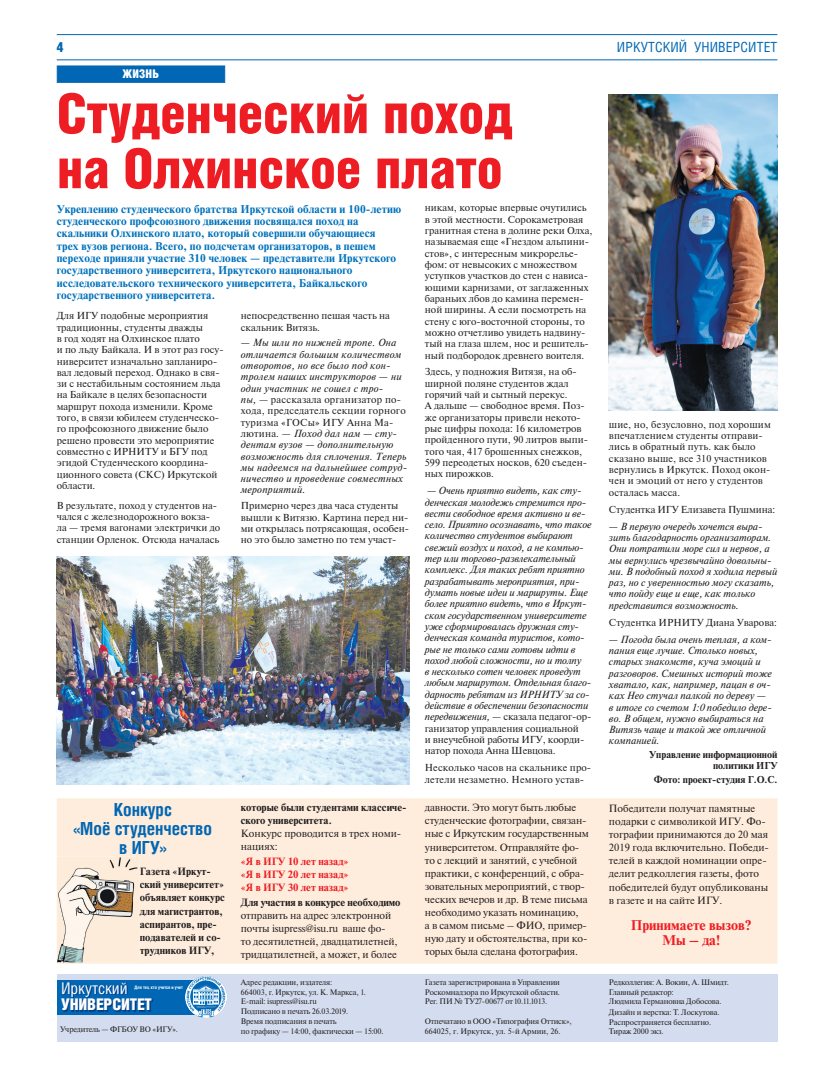
<style>
.page{position:relative;width:820px;height:1078px;background:#fff}
.page>*{position:absolute;margin:0;border:0;box-sizing:border-box;transform-origin:0 0}
.t1{font:900 55px/55px "Helios Cond";letter-spacing:-.01em;color:#ee1d23}
.t2{font:700 18px/19px "Helios Cond";color:#0166b3;text-align:center}
.t3{font:900 16.1px "Helios Cond";letter-spacing:-.01em;color:#fff}
.t4{font:16.1px "Helios Cond";letter-spacing:-.01em;color:#fff}
.t5{font:700 14px/15px "Newton";color:#ee1d23;text-align:center}
.t6{font:14px "Helios Cond";letter-spacing:.01em;color:#0166b3}
.t7{font:900 14px "Helios Cond";color:#0166b3}
.t8{font:900 12px "Helios Cond";letter-spacing:.01em;color:#fff}
.t9{font:700 11.2px/12.3px "Newton";letter-spacing:.01em;color:#0072bc}
.t10{font:10.5px/13.1px "Newton";letter-spacing:-.01em;color:#231f20}
.t11{font:700 10.5px/13.1px "Newton";color:#231f20}
.t12{font:700 10.5px/13.1px "Newton";color:#ee1d23;text-align:justify}
.t13{font:italic 10.3px/11.3px "Newton";color:#231f20}
.t14{font:italic 10.3px/11.3px "Newton";letter-spacing:.02em;color:#231f20}
.t15{font:10.1px/11.3px "Newton";color:#231f20}
.t16{font:10.1px/11.3px "Newton";letter-spacing:.02em;color:#231f20}
.t17{font:700 10px/11px "Newton";color:#231f20;text-align:right}
.t18{font:8px/9.8px "Newton";letter-spacing:-.02em;color:#231f20}
.t19{font:700 4.6px "Helios Cond";color:#fff}
.s1{font-style:italic;font-size:10.3px}
.s2{font-style:normal;font-size:10.1px}
.s3{font-size:10.1px}
.s4{font-style:italic}
</style>
<div class="page">
<div style="left:57px;top:65px;width:168px;height:18px;background:#0166b3;border:1px solid #0166b3"></div>
<hr style="left:57px;top:34px;width:720px;height:1px;background:#0166b3">
<div style="left:57px;top:798px;width:720px;height:165px;background:#feeddc"></div>
<div style="left:140px;top:881px;width:84px;height:9px;background:#feeddc"></div>
<div style="left:140px;top:893px;width:85px;height:10px;background:#feeddc"></div>
<div style="left:140px;top:909px;width:83px;height:7px;background:#feeddc"></div>
<div style="left:140px;top:922px;width:76px;height:7px;background:#feeddc"></div>
<div style="left:140px;top:933px;width:80px;height:8px;background:#feeddc"></div>
<div style="left:140px;top:946px;width:74px;height:9px;background:#feeddc"></div>
<div style="left:57px;top:973px;width:720px;height:67px;background:#d4ddef"></div>
<div style="left:57px;top:979px;width:148px;height:35px;background:#0166b3"></div>
<img style="left:194px;top:976px;width:33px;height:41px">
<img style="left:185px;top:979px;width:21px;height:35px">
<img style="left:62px;top:982px;width:91px;height:28px">
<hr style="left:57px;top:59px;width:720px;height:1px;background:#0166b3">
<img style="left:57px;top:556px;width:352px;height:228px">
<img style="left:608px;top:94px;width:169px;height:316px">
<img style="left:57px;top:856px;width:83px;height:106px">
<h3 class="t7" style="left:57px;top:39px;width:8px">4</h3>
<h3 class="t6" style="left:616px;top:39px;width:162px">ИРКУТСКИЙ УНИВЕРСИТЕТ</h3>
<p class="t8" style="left:122px;top:67px;width:38px">ЖИЗНЬ</p>
<h1 class="t1" style="left:57px;top:86px;width:457px">Cтуденческий поход на Олхинское плато</h1>
<p class="t9" style="left:57px;top:203px;width:346px">Укреплению студенческого братства Иркутской области и 100-летию студенческого профсоюзного движения посвящался поход на скальники Олхинского плато, который совершили обучающиеся<br>трех вузов региона. Всего, по подсчетам организаторов, в пешем переходе приняли участие 310 человек — представители Иркутского государственного университета, Иркутского национального исследовательского технического университета, Байкальского государственного университета.</p>
<p class="t15" style="left:241px;top:310px;width:151px">непосредственно пешая часть на скальник Витязь.</p>
<p class="t14" style="left:241px;top:337px;width:162px">— Мы шли по нижней тропе. Она отличается большим количеством отворотов, но все было под кон&shy;тролем наших инструкторов — ни один участник не сошел с тро-</p>
<p class="t16" style="left:241px;top:393px;width:166px"><span class="s1">пы,</span> — рассказала организатор по&shy;хода, председатель секции горного туризма «ГОСы» ИГУ Анна Ма-</p>
<p class="t14" style="left:241px;top:427px;width:168px"><span class="s2">лютина.</span> <span class="s3">—</span> Поход дал нам — сту&shy;дентам вузов — дополнительную возможность для сплочения. Теперь мы надеемся на дальнейшее сотруд&shy;ничество и проведение совместных мероприятий.</p>
<p class="t15" style="left:241px;top:499px;width:170px">Примерно через два часа студенты вышли к Витязю. Картина перед ни&shy;ми открылась потрясающая, особен&shy;но это было заметно по тем участ-</p>
<p class="t15" style="left:424px;top:202px;width:169px">никам, которые впервые очутились в этой местности. Сорокаметровая гранитная стена в долине реки Олха, называемая еще «Гнездом альпини&shy;стов», с интересным микрорелье&shy;фом: от невысоких с множеством уступков участков до стен с нависа&shy;ющими карнизами, от заглаженных бараньих лбов до камина перемен&shy;ной ширины. А если посмотреть на стену с юго-восточной стороны, то можно отчетливо увидеть надвину&shy;тый на глаза шлем, нос и решитель&shy;ный подбородок древнего воителя.</p>
<p class="t15" style="left:424px;top:366px;width:165px">Здесь, у подножия Витязя, на об&shy;ширной поляне студентов ждал горячий чай и сытный перекус.<br>А дальше — свободное время. Поз&shy;же организаторы привели некото&shy;рые цифры похода: 16 километров пройденного пути, 90 литров выпи&shy;того чая, 417 брошенных снежков,<br>599 переодетых носков, 620 съеден&shy;ных пирожков.</p>
<p class="t13" style="left:424px;top:485px;width:168px">— Очень приятно видеть, как сту&shy;денческая молодежь стремится про&shy;вести свободное время активно и ве&shy;село. Приятно осознавать, что такое количество студентов выбирают свежий воздух и поход, а не компью&shy;тер или торгово-развлекательный комплекс. Для таких ребят приятно разрабатывать мероприятия, при&shy;думать новые идеи и маршруты. Еще более приятно видеть, что в Иркут&shy;ском государственном университете уже сформировалась дружная сту&shy;денческая команда туристов, кото&shy;рые не только сами готовы идти в поход любой сложности, но и толпу<br>в несколько сотен человек проведут любым маршрутом. Отдельная благо&shy;дарность ребятам из ИРНИТУ за со&shy;действие в обеспечении безопасности</p>
<p class="t15" style="left:424px;top:710px;width:168px"><span class="s1">передвижения,</span> <span class="s4">—</span> сказала педагог-ор&shy;ганизатор управления социальной<br>и внеучебной работы ИГУ, коорди&shy;натор похода Анна Шевцова.</p>
<p class="t15" style="left:424px;top:761px;width:168px">Несколько часов на скальнике про&shy;летели незаметно. Немного устав-</p>
<p class="t15" style="left:57px;top:310px;width:168px">Для ИГУ подобные мероприятия традиционны, студенты дважды<br>в год ходят на Олхинское плато<br>и по льду Байкала. И в этот раз госу&shy;ниверситет изначально запланиро&shy;вал ледовый переход. Однако в свя&shy;зи с нестабильным состоянием льда на Байкале в целях безопасности маршрут похода изменили. Кроме того, в связи юбилеем студенческо&shy;го профсоюзного движение было решено провести это мероприятие совместно с ИРНИТУ и БГУ под эгидой Студенческого координа&shy;ционного совета (СКС) Иркутской области.</p>
<p class="t15" style="left:57px;top:499px;width:165px">В результате, поход у студентов на&shy;чался с железнодорожного вокза&shy;ла — тремя вагонами электрички до станции Орленок. Отсюда началась</p>
<p class="t15" style="left:608px;top:418px;width:163px">шие, но, безусловно, под хорошим впечатлением студенты отправи&shy;лись в обратный путь. как было сказано выше, все 310 участников вернулись в Иркутск. Поход окон&shy;чен и эмоций от него у студентов осталась масса.</p>
<p class="t15" style="left:608px;top:503px;width:168px">Студентка ИГУ Елизавета Пушмина:</p>
<p class="t13" style="left:608px;top:520px;width:170px">— В первую очередь хочется выра&shy;зить благодарность организаторам.<br>Они потратили море сил и нервов, а мы вернулись чрезвычайно довольны&shy;ми. В подобный поход я ходила первый раз, но с уверенностью могу сказать, что пойду еще и еще, как только представится возможность.</p>
<p class="t15" style="left:608px;top:616px;width:169px">Студентка ИРНИТУ Диана Уварова:</p>
<p class="t13" style="left:608px;top:633px;width:164px">— Погода была очень теплая, а ком&shy;пания еще лучше. Столько новых, старых знакомств, куча эмоций и разговоров. Смешных историй тоже хватало, как, например, пацан в оч&shy;ках Нео стучал палкой по дереву — в итоге со счетом 1:0 победило дере&shy;во. В общем, нужно выбираться на<br>Витязь чаще и такой же отличной компанией.</p>
<p class="t17" style="left:649px;top:749px;width:130px">Управление информационной политики ИГУ</p>
<p class="t17" style="left:653px;top:774px;width:125px">Фото: проект-студия Г.О.С.</p>
<h2 class="t2" style="left:73px;top:799px;width:140px">Конкурс<br>«Моё студенчество в ИГУ»</h2>
<p class="t11" style="left:140px;top:865px;width:87px">Газета «Иркут&shy;ский университет» объявляет конкурс для магистрантов, аспирантов, пре&shy;подавателей и со&shy;трудников ИГУ,</p>
<h3 class="t4" style="left:61px;top:977px;width:68px">Иркутский</h3>
<h3 class="t3" style="left:61px;top:993px;width:92px">УНИВЕРСИТЕТ</h3>
<p class="t19" style="left:134px;top:983px;width:50px">Для тех, кто учится и учит</p>
<p class="t18" style="left:60px;top:1023px;width:119px">Учредитель — ФГБОУ ВО «ИГУ».</p>
<p class="t11" style="left:241px;top:800px;width:167px">которые были студентами классиче&shy;ского университета.</p>
<p class="t10" style="left:241px;top:826px;width:162px">Конкурс проводится в трех номи&shy;нациях:</p>
<p class="t12" style="left:241px;top:854px;width:109px">«Я в ИГУ 10 лет назад» «Я в ИГУ 20 лет назад» «Я в ИГУ 30 лет назад»</p>
<p class="t11" style="left:241px;top:895px;width:161px">Для участия в конкурсе необходимо</p>
<p class="t10" style="left:241px;top:908px;width:158px">отправить на адрес электронной почты isupress@isu.ru ваше фо&shy;то десятилетней, двадцатилетней, тридцатилетней, а может, и более</p>
<p class="t10" style="left:424px;top:800px;width:165px">давности. Это могут быть любые студенческие фотографии, связан&shy;ные с Иркутским государственным университетом. Отправляйте фо&shy;то с лекций и занятий, с учебной практики, с конференций, с обра&shy;зовательных мероприятий, с твор&shy;ческих вечеров и др. В теме письма необходимо указать номинацию,<br>а в самом письме – ФИО, пример&shy;ную дату и обстоятельства, при ко&shy;торых была сделана фотография.</p>
<p class="t10" style="left:608px;top:801px;width:161px">Победители получат памятные подарки с символикой ИГУ. Фо&shy;тографии принимаются до 20 мая<br>2019 года включительно. Победи&shy;телей в каждой номинации опре&shy;делит редколлегия газеты, фото победителей будут опубликованы в газете и на сайте ИГУ.</p>
<h3 class="t5" style="left:630px;top:917px;width:122px">Принимаете вызов?<br>Мы – да!</h3>
<p class="t18" style="left:241px;top:976px;width:144px">Адрес редакции, издателя:<br>664003, г. Иркутск, ул. К. Маркса, 1.<br>E-mail: isupress@isu.ru<br>Подписано в печать 26.03.2019.<br>Время подписания в печать<br>по графику — 15:00, фактически — 16:00.</p>
<p class="t18" style="left:424px;top:976px;width:137px;text-align:justify">Газета зарегистрирована в Управлении Роскомнадзора по Иркутской области.<br>Рег. ПИ № ТУ38-00788 от 20.11.2014.</p>
<p class="t18" style="left:424px;top:1015px;width:149px">Отпечатано в ООО «Типография Оттиск»,<br>664025, г. Иркутск, ул. 5-й Армии, 26.</p>
<p class="t18" style="left:608px;top:976px;width:121px;line-height:10.5px">Редколлегия: А. Вокин, А. Шмидт.<br>Главный редактор:</p>
<p class="t18" style="left:608px;top:995px;width:114px;line-height:10.5px">Людмила Германовна Добосова.<br>Дизайн и верстка: Т. Лоскутова.<br>Распространяется бесплатно.</p>
<p class="t18" style="left:608px;top:1026px;width:56px">Тираж 3000 экз.</p>
</div>
